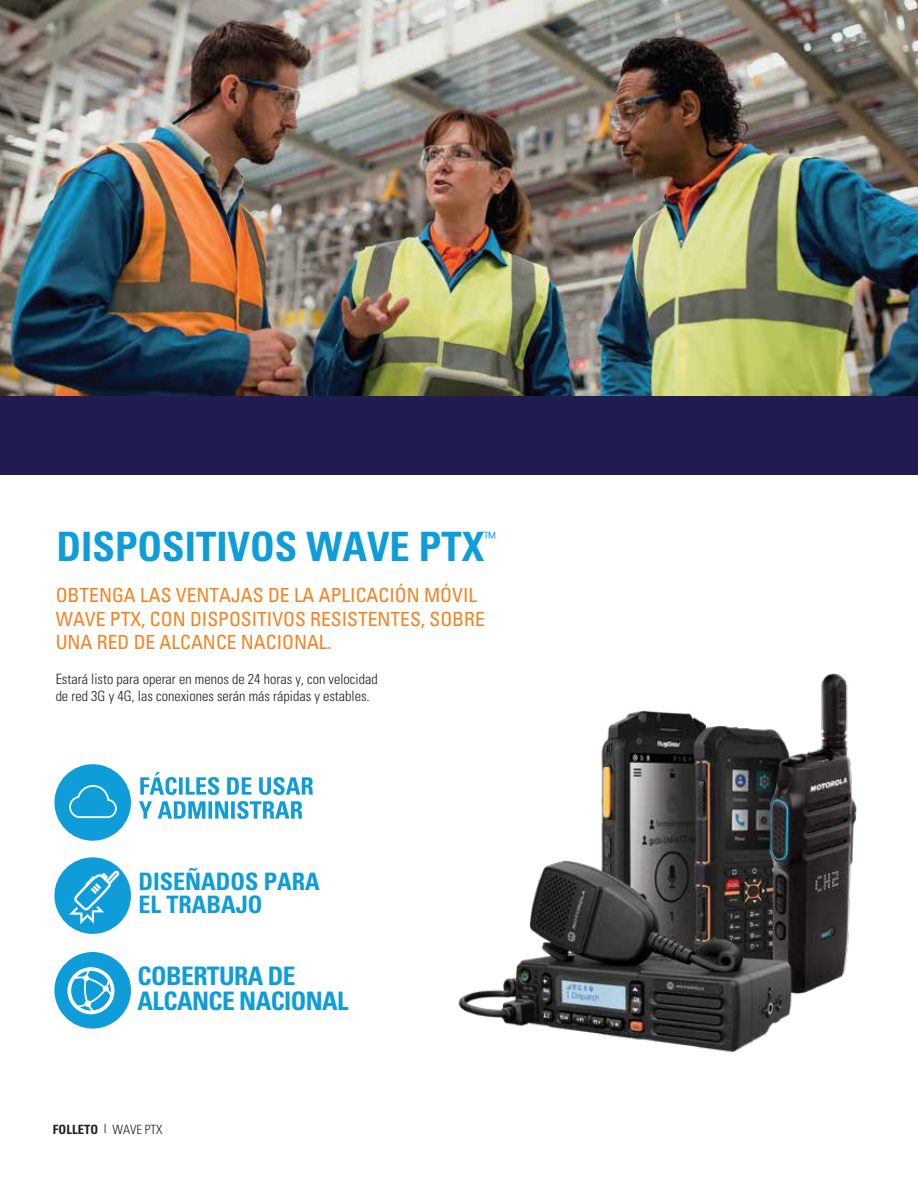
<style>
.page{position:relative;width:918px;height:1188px;background:#fff}
.page>*{position:absolute;margin:0;border:0;box-sizing:border-box;transform-origin:0 0}
.t1{font:700 condensed 40.5px "Univers LT Pro";color:#0e9dd9}
.t2{font:700 condensed 25.5px/24.6px "Univers LT Pro";letter-spacing:-.02em;color:#0e9dd9}
.t3{font:700 condensed 24px/22.8px "Univers LT Pro";color:#0e9dd9}
.t4{font:condensed 19.5px/23.4px "Univers";color:#f48220}
.t5{font:300 condensed 15.6px "Univers";color:#0e9dd9}
.t6{font:300 condensed 14.25px/17.1px "Univers";color:#232020}
.t7{font:300 condensed 12.75px "Univers";color:#231f20}
.s1{font-family:"Univers LT Pro";font-weight:700}
</style>
<div class="page">
<img style="left:0;top:0;width:918px;height:396px">
<div style="left:0;top:396px;width:918px;height:79px;background:#201b50"></div>
<div style="left:54px;top:764px;width:77px;height:77px;background:#0e9dd9;border-radius:50%"></div>
<svg style="left:140px;top:772px;width:173px;height:23px"></svg>
<svg style="left:139px;top:801px;width:163px;height:18px"></svg>
<div style="left:54px;top:857px;width:77px;height:77px;background:#0e9dd9;border-radius:50%"></div>
<div style="left:54px;top:952px;width:77px;height:77px;background:#0e9dd9;border-radius:50%"></div>
<svg style="left:69px;top:785px;width:48px;height:33px"></svg>
<svg style="left:67px;top:967px;width:47px;height:47px"></svg>
<svg style="left:69px;top:870px;width:51px;height:54px"></svg>
<img style="left:458px;top:673px;width:399px;height:380px">
<h1 class="t1" style="left:57px;top:521px;width:429px">DISPOSITIVOS WAVE PTX</h1>
<p class="t5" style="left:484px;top:528px;width:13px">™</p>
<p class="t4" style="left:56px;top:583px;width:431px">OBTENGA LAS VENTAJAS DE LA APLICACIÓN MÓVIL<br>WAVE PTX, CON DISPOSITIVOS RESISTENTES, SOBRE<br>UNA RED DE ALCANCE NACIONAL.</p>
<p class="t6" style="left:56px;top:670px;width:324px">Estará listo para operar en menos de 24 horas y, con velocidad de red 3G y 4G, las conexiones serán más rápidas y estables.</p>
<p class="t3" style="left:138px;top:870px;width:183px">DISEÑADOS PARA<br>EL TRABAJO</p>
<h2 class="t2" style="left:138px;top:964px;width:213px">COBERTURA DE<br>ALCANCE NACIONAL</h2>
<p class="t7" style="left:53px;top:1122px;width:111px"><span class="s1">FOLLETO</span> I WAVE PTX</p>
</div>
